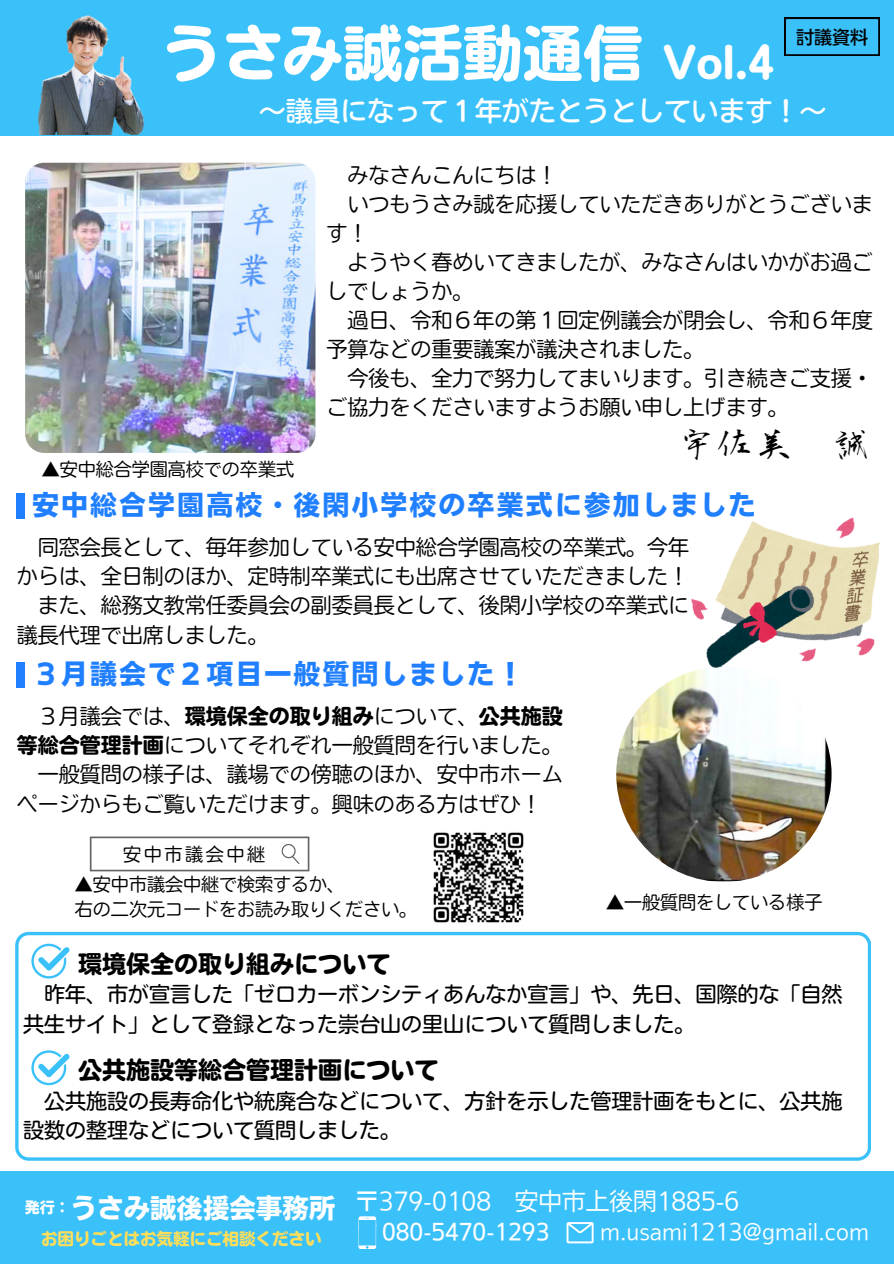
<style>
.page{position:relative;width:894px;height:1264px;background:#fff}
.page>*{position:absolute;margin:0;border:0;box-sizing:border-box;transform-origin:0 0}
.t1{font:60px "Nud Motoya Maru Std W6";color:#fff}
.t2{font:42px "Nud Motoya Maru Std W6";color:#fff}
.t3{font:39px "Kouzan Brush Font Gyousyo OTF";color:#000}
.t4{font:27px "Nud Motoya Cedar Std W6";letter-spacing:.075em;color:#1f7fff}
.t5{font:27px "Nud Motoya Maru Std W4";color:#fff}
.t6{font:26.4px "Nud Motoya Cedar Std W6";color:#fff}
.t7{font:24px "Nud Motoya Maru Std W6";color:#000}
.t8{font:23.7px "Nud Motoya Cedar Std W2 b";color:#fff}
.t9{font:21.9px "Nud Motoya Cedar Std W2 b";color:#fff}
.t10{font:21.9px "Nud Motoya Cedar Std W3";color:#fff}
.t11{font:21px "Nud Motoya Maru Std W2 b";color:#000}
.t12{font:21px/29.4px "Nud Motoya Maru Std W3";color:#000}
.t13{font:21px "Nud Motoya Maru Std W6";color:#000}
.t14{font:18px "Nud Motoya Maru Std W2 b";color:#000}
.t15{font:18px "Nud Motoya Maru Std W2 b";letter-spacing:.15em;color:#000}
.t16{font:18px "Nud Motoya Cedar Std W4";color:#000}
.t17{font:16.5px "Nud Motoya Maru Std W6";color:#ffde59}
.t18{font:15px "Nud Motoya Cedar Std W6";color:#fff}
.s1{font-family:"Nud Motoya Maru Std W2 b"}
.s2{font-family:"Nud Motoya Maru Std W6"}
</style>
<div class="page">
<div style="left:0;top:1170px;width:893px;height:93px;background:#3bc1fa"></div>
<div style="left:0;top:0;width:893px;height:135px;background:#3bc1fa"></div>
<svg style="left:566px;top:1222px;width:27px;height:21px"></svg>
<svg style="left:358px;top:1216px;width:18px;height:32px"></svg>
<svg style="left:784px;top:18px;width:95px;height:37px"></svg>
<svg style="left:17px;top:662px;width:8px;height:25px"></svg>
<svg style="left:15px;top:931px;width:855px;height:229px"></svg>
<svg style="left:90px;top:836px;width:219px;height:35px"></svg>
<svg style="left:31px;top:943px;width:39px;height:35px"></svg>
<svg style="left:31px;top:1050px;width:39px;height:35px"></svg>
<img style="left:433px;top:832px;width:91px;height:91px">
<img style="left:616px;top:666px;width:215px;height:215px;border-radius:50%">
<svg style="left:17px;top:493px;width:8px;height:25px"></svg>
<img style="left:38px;top:15px;width:107px;height:120px">
<img style="left:25px;top:163px;width:290px;height:290px;border-radius:19px">
<img style="left:691px;top:517px;width:188px;height:150px">
<p class="t1" style="left:162px;top:23px;width:481px">うさみ誠活動通信</p>
<h6 class="t2" style="left:662px;top:41px;width:113px">Vol.4</h6>
<p class="t16" style="left:795px;top:28px;width:74px">討議資料</p>
<p class="t5" style="left:259px;top:97px;width:566px">～議員になって１年がたとうとしています！～</p>
<h4 class="t14" style="left:42px;top:460px;width:254px">▲安中総合学園高校での卒業式</h4>
<p class="t11" style="left:347px;top:164px;width:211px">みなさんこんにちは！</p>
<p class="t11" style="left:347px;top:193px;width:526px">いつもうさみ誠を応援していただきありがとうございま</p>
<p class="t11" style="left:326px;top:222px;width:43px">す！</p>
<p class="t11" style="left:347px;top:251px;width:526px">ようやく春めいてきましたが、みなさんはいかがお過ご</p>
<p class="t11" style="left:326px;top:280px;width:148px">しでしょうか。</p>
<p class="t11" style="left:347px;top:309px;width:526px">過日、令和６年の第１回定例議会が閉会し、令和６年度</p>
<p class="t11" style="left:326px;top:338px;width:379px">予算などの重要議案が議決されました。</p>
<p class="t11" style="left:347px;top:367px;width:526px">今後も、全力で努力してまいります。引き続きご支援・</p>
<p class="t11" style="left:326px;top:396px;width:463px">ご協力をくださいますようお願い申し上げます。</p>
<p class="t3" style="left:676px;top:426px;width:196px">宇佐美 誠</p>
<p class="t4" style="left:32px;top:491px;width:725px">安中総合学園高校・後閑小学校の卒業式に参加しました</p>
<p class="t11" style="left:38px;top:536px;width:652px">同窓会長として、毎年参加している安中総合学園高校の卒業式。今年</p>
<p class="t11" style="left:17px;top:565px;width:673px">からは、全日制のほか、定時制卒業式にも出席させていただきました！</p>
<p class="t11" style="left:38px;top:595px;width:652px">また、総務文教常任委員会の副委員長として、後閑小学校の卒業式に</p>
<p class="t11" style="left:17px;top:624px;width:253px">議長代理で出席しました。</p>
<p class="t4" style="left:32px;top:660px;width:493px">３月議会で２項目一般質問しました！</p>
<h4 class="t13" style="left:38px;top:705px;width:526px"><span class="s1">３月議会では、</span>環境保全の取り組み<span class="s1">について、</span>公共施設</h4>
<h4 class="t11" style="left:17px;top:734px;width:547px"><span class="s2">等総合管理計画</span>についてそれぞれ一般質問を行いました。</h4>
<h4 class="t11" style="left:38px;top:764px;width:526px">一般質問の様子は、議場での傍聴のほか、安中市ホーム</h4>
<h4 class="t11" style="left:17px;top:793px;width:526px">ページからもご覧いただけます。興味のある方はぜひ！</h4>
<p class="t15" style="left:123px;top:844px;width:143px">安中市議会中継</p>
<h6 class="t14" style="left:75px;top:875px;width:272px">▲安中市議会中継で検索するか、</h6>
<h6 class="t14" style="left:75px;top:900px;width:344px">右の二次元コードをお読み取りください。</h6>
<p class="t14" style="left:606px;top:893px;width:217px">▲一般質問をしている様子</p>
<p class="t7" style="left:78px;top:951px;width:313px">環境保全の取り組みについて</p>
<p class="t12" style="left:23px;top:979px;width:820px;text-indent:21px">昨年、市が宣言した「ゼロカーボンシティあんなか宣言」や、先日、国際的な「自然共生サイト」として登録となった崇台山の里山について質問しました。</p>
<h1 class="t7" style="left:78px;top:1057px;width:361px">公共施設等総合管理計画について</h1>
<h1 class="t12" style="left:23px;top:1085px;width:820px;text-indent:21px">公共施設の長寿命化や統廃合などについて、方針を示した管理計画をもとに、公共施設数の整理などについて質問しました。</h1>
<p class="t6" style="left:71px;top:1194px;width:266px">うさみ誠後援会事務所</p>
<h6 class="t8" style="left:355px;top:1188px;width:385px">〒379-0108 安中市上後閑1885-6</h6>
<h4 class="t10" style="left:382px;top:1220px;width:169px">080-5470-1293</h4>
<h4 class="t9" style="left:600px;top:1220px;width:270px">m.usami1213@gmail.com</h4>
<p class="t18" style="left:25px;top:1199px;width:46px">発行：</p>
<p class="t17" style="left:41px;top:1230px;width:282px">お困りごとはお気軽にご相談ください</p>
</div>
